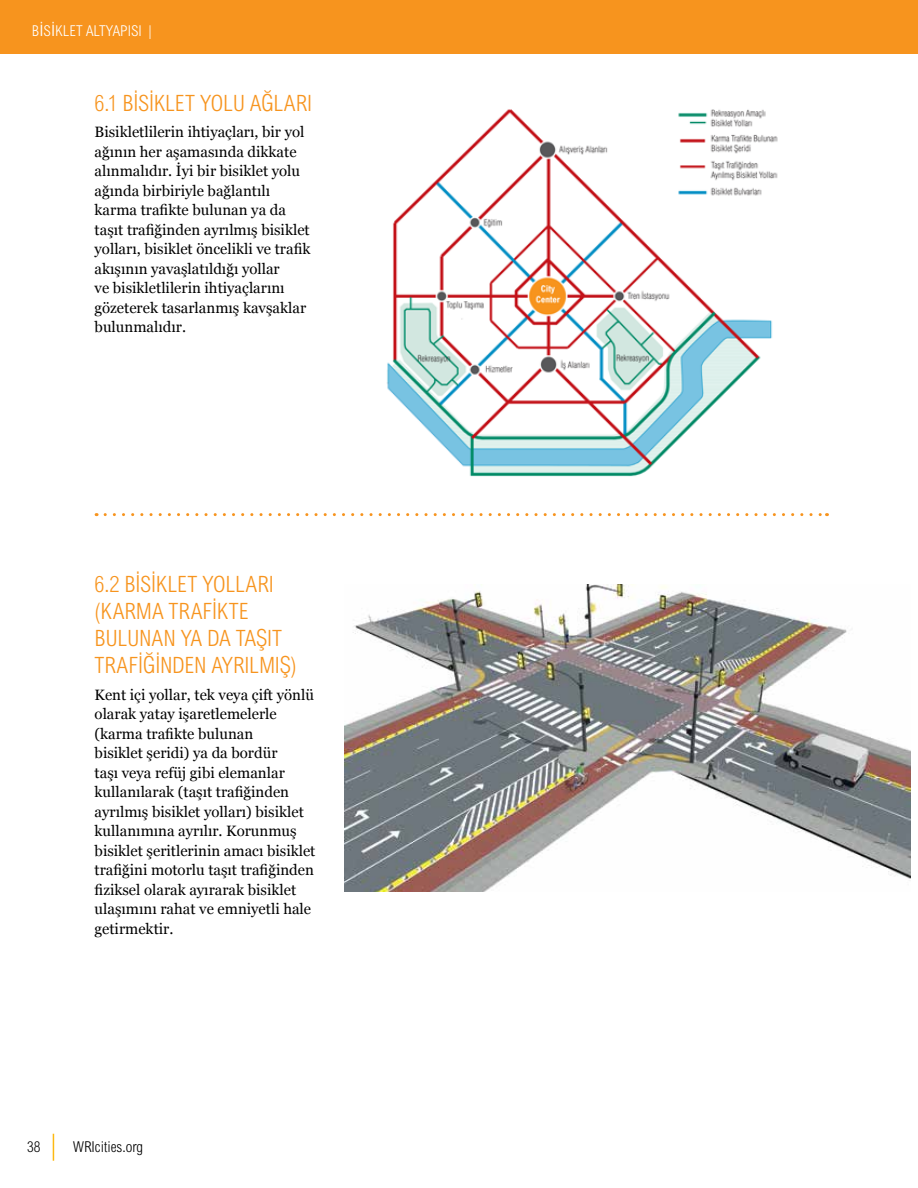
<style>
.page{position:relative;width:918px;height:1188px;background:#fff}
.page>*{position:absolute;margin:0;border:0;box-sizing:border-box;transform-origin:0 0}
.t1{font:300 condensed 22.5px/27px "Arial MT Std";color:#f7941e}
.t2{font:15px/19.5px "Georgia";color:#000}
.t3{font:300 condensed 15px "Arial MT Std";color:#fff}
.t4{font:300 condensed 15px "Arial MT Std";color:#000}
.s1{font-family:"Helvetica LT Std";font-weight:400}
.s2{font-family:"Helvetica LT Std"}
</style>
<div class="page">
<svg style="left:53px;top:1134px;width:1px;height:27px"></svg>
<div style="left:0;top:0;width:918px;height:54px;background:#f7941e"></div>
<img style="left:387px;top:109px;width:391px;height:368px">
<svg style="left:105px;top:513px;width:722px;height:3px"></svg>
<img style="left:345px;top:585px;width:566px;height:307px">
<p class="t3" style="left:32px;top:23px;width:122px">B<span class="s1">İ</span>S<span class="s1">İ</span>KLET ALTYAPISI |</p>
<h1 class="t1" style="left:95px;top:90px;width:219px">6.1 B<span class="s2">İ</span>S<span class="s2">İ</span>KLET YOLU A<span class="s2">Ğ</span>LARI</h1>
<p class="t2" style="left:95px;top:123px;width:217px">Bisikletlilerin ihtiyaçları, bir yol ağının her aşamasında dikkate alınmalıdır. İyi bir bisiklet yolu ağında birbiriyle bağlantılı karma trafikte bulunan ya da taşıt trafiğinden ayrılmış bisiklet yolları, bisiklet öncelikli ve trafik akışının yavaşlatıldığı yollar<br>ve bisikletlilerin ihtiyaçlarını gözeterek tasarlanmış kavşaklar bulunmalıdır.</p>
<h1 class="t1" style="left:95px;top:571px;width:204px">6.2 B<span class="s2">İ</span>S<span class="s2">İ</span>KLET YOLLARI (KARMA TRAF<span class="s2">İ</span>KTE<br>BULUNAN YA DA TA<span class="s2">Ş</span>IT<br>TRAF<span class="s2">İĞİ</span>NDEN AYRILMI<span class="s2">Ş</span>)</h1>
<p class="t2" style="left:95px;top:685px;width:222px">Kent içi yollar, tek veya çift yönlü olarak yatay işaretlemelerle (karma trafikte bulunan<br>bisiklet şeridi) ya da bordür<br>taşı veya refüj gibi elemanlar kullanılarak (taşıt trafiğinden ayrılmış bisiklet yolları) bisiklet kullanımına ayrılır. Korunmuş bisiklet şeritlerinin amacı bisiklet trafiğini motorlu taşıt trafiğinden fiziksel olarak ayırarak bisiklet ulaşımını rahat ve emniyetli hale getirmektir.</p>
<p class="t4" style="left:27px;top:1139px;width:15px">38</p>
<p class="t4" style="left:73px;top:1139px;width:71px">WRIcities.org</p>
</div>
